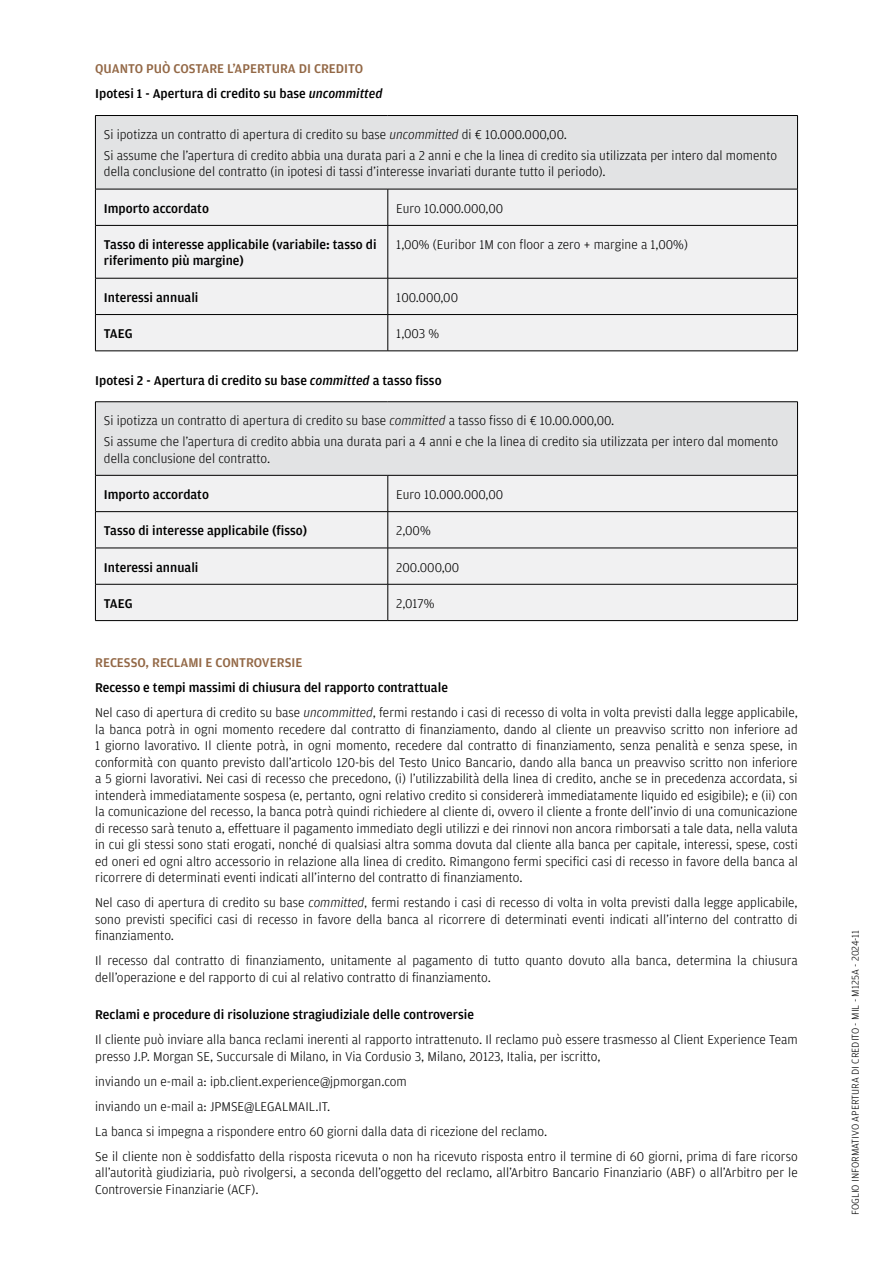
<style>
.page{position:relative;width:893px;height:1263px;background:#fff}
.page>*{position:absolute;margin:0;border:0;box-sizing:border-box;transform-origin:0 0}
.t1{font:300 13.5px/16.5px "Amplitude";color:#000}
.t2{font:500 13.5px/16.5px "Amplitude";color:#000}
.t3{font:500 13.5px/25px "Amplitude";color:#936846}
.t4{font:300 10.5px "Amplitude";color:#000}
.s1{color:#000}
.s2{font-style:italic;color:#000}
.s3{font-style:italic}
.s4{font-weight:500}
</style>
<div class="page">
<div style="left:95px;top:116px;width:702px;height:73px;background:#e2e3e4"></div>
<div style="left:96px;top:190px;width:701px;height:161px;background:#f1f1f2"></div>
<hr style="left:797px;top:116px;width:1px;height:73px;background:#000">
<hr style="left:388px;top:189px;width:410px;height:1px;background:#000">
<hr style="left:797px;top:189px;width:1px;height:36px;background:#000">
<hr style="left:388px;top:225px;width:410px;height:1px;background:#000">
<hr style="left:797px;top:226px;width:1px;height:52px;background:#000">
<hr style="left:388px;top:278px;width:410px;height:1px;background:#000">
<hr style="left:797px;top:278px;width:1px;height:36px;background:#000">
<hr style="left:388px;top:314px;width:410px;height:1px;background:#000">
<hr style="left:797px;top:315px;width:1px;height:36px;background:#000">
<hr style="left:388px;top:351px;width:410px;height:1px;background:#000">
<hr style="left:95px;top:115px;width:293px;height:1px;background:#000">
<hr style="left:388px;top:115px;width:410px;height:1px;background:#000">
<hr style="left:95px;top:189px;width:293px;height:1px;background:#000">
<hr style="left:388px;top:189px;width:1px;height:36px;background:#000">
<hr style="left:95px;top:225px;width:293px;height:1px;background:#000">
<hr style="left:388px;top:226px;width:1px;height:52px;background:#000">
<hr style="left:95px;top:278px;width:293px;height:1px;background:#000">
<hr style="left:388px;top:278px;width:1px;height:36px;background:#000">
<hr style="left:95px;top:314px;width:293px;height:1px;background:#000">
<hr style="left:388px;top:315px;width:1px;height:36px;background:#000">
<hr style="left:95px;top:351px;width:293px;height:1px;background:#000">
<hr style="left:95px;top:116px;width:1px;height:73px;background:#000">
<hr style="left:95px;top:189px;width:1px;height:36px;background:#000">
<hr style="left:95px;top:226px;width:1px;height:52px;background:#000">
<hr style="left:95px;top:278px;width:1px;height:36px;background:#000">
<hr style="left:95px;top:315px;width:1px;height:36px;background:#000">
<div style="left:95px;top:402px;width:702px;height:73px;background:#e2e3e4"></div>
<div style="left:96px;top:476px;width:701px;height:144px;background:#f1f1f2"></div>
<hr style="left:797px;top:402px;width:1px;height:73px;background:#000">
<hr style="left:388px;top:475px;width:410px;height:1px;background:#000">
<hr style="left:797px;top:475px;width:1px;height:36px;background:#000">
<hr style="left:388px;top:511px;width:410px;height:1px;background:#000">
<hr style="left:797px;top:512px;width:1px;height:36px;background:#000">
<hr style="left:388px;top:548px;width:410px;height:1px;background:#000">
<hr style="left:797px;top:548px;width:1px;height:36px;background:#000">
<hr style="left:388px;top:584px;width:410px;height:1px;background:#000">
<hr style="left:797px;top:584px;width:1px;height:36px;background:#000">
<hr style="left:388px;top:620px;width:410px;height:1px;background:#000">
<hr style="left:95px;top:401px;width:293px;height:1px;background:#000">
<hr style="left:388px;top:401px;width:410px;height:1px;background:#000">
<hr style="left:95px;top:475px;width:293px;height:1px;background:#000">
<hr style="left:388px;top:475px;width:1px;height:36px;background:#000">
<hr style="left:95px;top:511px;width:293px;height:1px;background:#000">
<hr style="left:388px;top:512px;width:1px;height:36px;background:#000">
<hr style="left:95px;top:548px;width:293px;height:1px;background:#000">
<hr style="left:388px;top:548px;width:1px;height:36px;background:#000">
<hr style="left:95px;top:584px;width:293px;height:1px;background:#000">
<hr style="left:388px;top:584px;width:1px;height:36px;background:#000">
<hr style="left:95px;top:620px;width:293px;height:1px;background:#000">
<hr style="left:95px;top:402px;width:1px;height:73px;background:#000">
<hr style="left:95px;top:475px;width:1px;height:36px;background:#000">
<hr style="left:95px;top:512px;width:1px;height:36px;background:#000">
<hr style="left:95px;top:548px;width:1px;height:36px;background:#000">
<hr style="left:95px;top:584px;width:1px;height:36px;background:#000">
<p class="t3" style="left:95px;top:56px;width:289px">QUANTO PUÒ COSTARE L’APERTURA DI CREDITO<br><span class="s1">Ipotesi 1 - Apertura di credito su base</span> <span class="s2">uncommitted</span></p>
<p class="t1" style="left:104px;top:124px;width:675px;line-height:20.7px">Si ipotizza un contratto di apertura di credito su base <span class="s3">uncommitted</span> di € 10.000.000,00.<br>Si assume che l’apertura di credito abbia una durata pari a 2 anni e che la linea di credito sia utilizzata per intero dal momento</p>
<p class="t1" style="left:104px;top:164px;width:503px">della conclusione del contratto (in ipotesi di tassi d’interesse invariati durante tutto il periodo).</p>
<p class="t2" style="left:104px;top:200px;width:107px">Importo accordato</p>
<p class="t1" style="left:396px;top:200px;width:108px">Euro 10.000.000,00</p>
<p class="t2" style="left:104px;top:236px;width:274px">Tasso di interesse applicabile (variabile: tasso di riferimento più margine)</p>
<p class="t1" style="left:396px;top:236px;width:293px">1,00% (Euribor 1M con floor a zero + margine a 1,00%)</p>
<p class="t2" style="left:104px;top:289px;width:96px">Interessi annuali</p>
<p class="t1" style="left:396px;top:289px;width:63px">100.000,00</p>
<p class="t2" style="left:104px;top:325px;width:30px">TAEG</p>
<p class="t1" style="left:396px;top:325px;width:44px">1,003 %</p>
<p class="t2" style="left:95px;top:372px;width:348px">Ipotesi 2 - Apertura di credito su base <span class="s3">committed</span> a tasso fisso</p>
<p class="t1" style="left:104px;top:411px;width:676px;line-height:20.7px">Si ipotizza un contratto di apertura di credito su base <span class="s3">committed</span> a tasso fisso di € 10.00.000,00.<br>Si assume che l’apertura di credito abbia una durata pari a 4 anni e che la linea di credito sia utilizzata per intero dal momento</p>
<p class="t1" style="left:104px;top:450px;width:168px">della conclusione del contratto.</p>
<p class="t2" style="left:104px;top:486px;width:107px">Importo accordato</p>
<p class="t1" style="left:396px;top:486px;width:108px">Euro 10.000.000,00</p>
<p class="t2" style="left:104px;top:523px;width:205px">Tasso di interesse applicabile (fisso)</p>
<p class="t1" style="left:396px;top:522px;width:36px">2,00%</p>
<p class="t2" style="left:104px;top:559px;width:96px">Interessi annuali</p>
<p class="t1" style="left:396px;top:559px;width:65px">200.000,00</p>
<p class="t2" style="left:104px;top:595px;width:30px">TAEG</p>
<p class="t1" style="left:396px;top:595px;width:40px">2,017%</p>
<p class="t3" style="left:95px;top:650px;width:209px">RECESSO, RECLAMI E CONTROVERSIE</p>
<p class="t1" style="left:95px;top:675px;width:704px;line-height:25px"><span class="s4">Recesso e tempi massimi di chiusura del rapporto contrattuale<br></span>Nel caso di apertura di credito su base <span class="s3">uncommitted</span>, fermi restando i casi di recesso di volta in volta previsti dalla legge applicabile,</p>
<p class="t1" style="left:95px;top:721px;width:704px;text-align:justify">la banca potrà in ogni momento recedere dal contratto di finanziamento, dando al cliente un preavviso scritto non inferiore ad 1 giorno lavorativo. Il cliente potrà, in ogni momento, recedere dal contratto di finanziamento, senza penalità e senza spese, in conformità con quanto previsto dall’articolo 120-bis del Testo Unico Bancario, dando alla banca un preavviso scritto non inferiore a 5 giorni lavorativi. Nei casi di recesso che precedono, (i) l’utilizzabilità della linea di credito, anche se in precedenza accordata, si intenderà immediatamente sospesa (e, pertanto, ogni relativo credito si considererà immediatamente liquido ed esigibile); e (ii) con la comunicazione del recesso, la banca potrà quindi richiedere al cliente di, ovvero il cliente a fronte dell’invio di una comunicazione di recesso sarà tenuto a, effettuare il pagamento immediato degli utilizzi e dei rinnovi non ancora rimborsati a tale data, nella valuta in cui gli stessi sono stati erogati, nonché di qualsiasi altra somma dovuta dal cliente alla banca per capitale, interessi, spese, costi ed oneri ed ogni altro accessorio in relazione alla linea di credito. Rimangono fermi specifici casi di recesso in favore della banca al ricorrere di determinati eventi indicati all’interno del contratto di finanziamento.</p>
<p class="t1" style="left:95px;top:894px;width:704px;text-align:justify">Nel caso di apertura di credito su base <span class="s3">committed</span>, fermi restando i casi di recesso di volta in volta previsti dalla legge applicabile, sono previsti specifici casi di recesso in favore della banca al ricorrere di determinati eventi indicati all’interno del contratto di finanziamento.</p>
<p class="t1" style="left:95px;top:952px;width:704px">Il recesso dal contratto di finanziamento, unitamente al pagamento di tutto quanto dovuto alla banca, determina la chiusura dell’operazione e del rapporto di cui al relativo contratto di finanziamento.</p>
<p class="t2" style="left:95px;top:1007px;width:380px">Reclami e procedure di risoluzione stragiudiziale delle controversie</p>
<p class="t1" style="left:95px;top:1032px;width:704px">Il cliente può inviare alla banca reclami inerenti al rapporto intrattenuto. Il reclamo può essere trasmesso al Client Experience Team presso J.P. Morgan SE, Succursale di Milano, in Via Cordusio 3, Milano, 20123, Italia, per iscritto,</p>
<p class="t1" style="left:95px;top:1069px;width:704px;line-height:25px">inviando un e-mail a: ipb.client.experience@jpmorgan.com<br>inviando un e-mail a: JPMSE@LEGALMAIL.IT.<br>La banca si impegna a rispondere entro 60 giorni dalla data di ricezione del reclamo.<br>Se il cliente non è soddisfatto della risposta ricevuta o non ha ricevuto risposta entro il termine di 60 giorni, prima di fare ricorso</p>
<p class="t1" style="left:95px;top:1165px;width:704px">all’autorità giudiziaria, può rivolgersi, a seconda dell’oggetto del reclamo, all’Arbitro Bancario Finanziario (ABF) o all’Arbitro per le<br>Controversie Finanziarie (ACF).</p>
<p class="t4" style="left:849px;top:1215px;width:286px;rotate:-90deg">FOGLIO INFORMATIVO APERTURA DI CREDITO - MIL - M125A - 2024-11</p>
</div>
